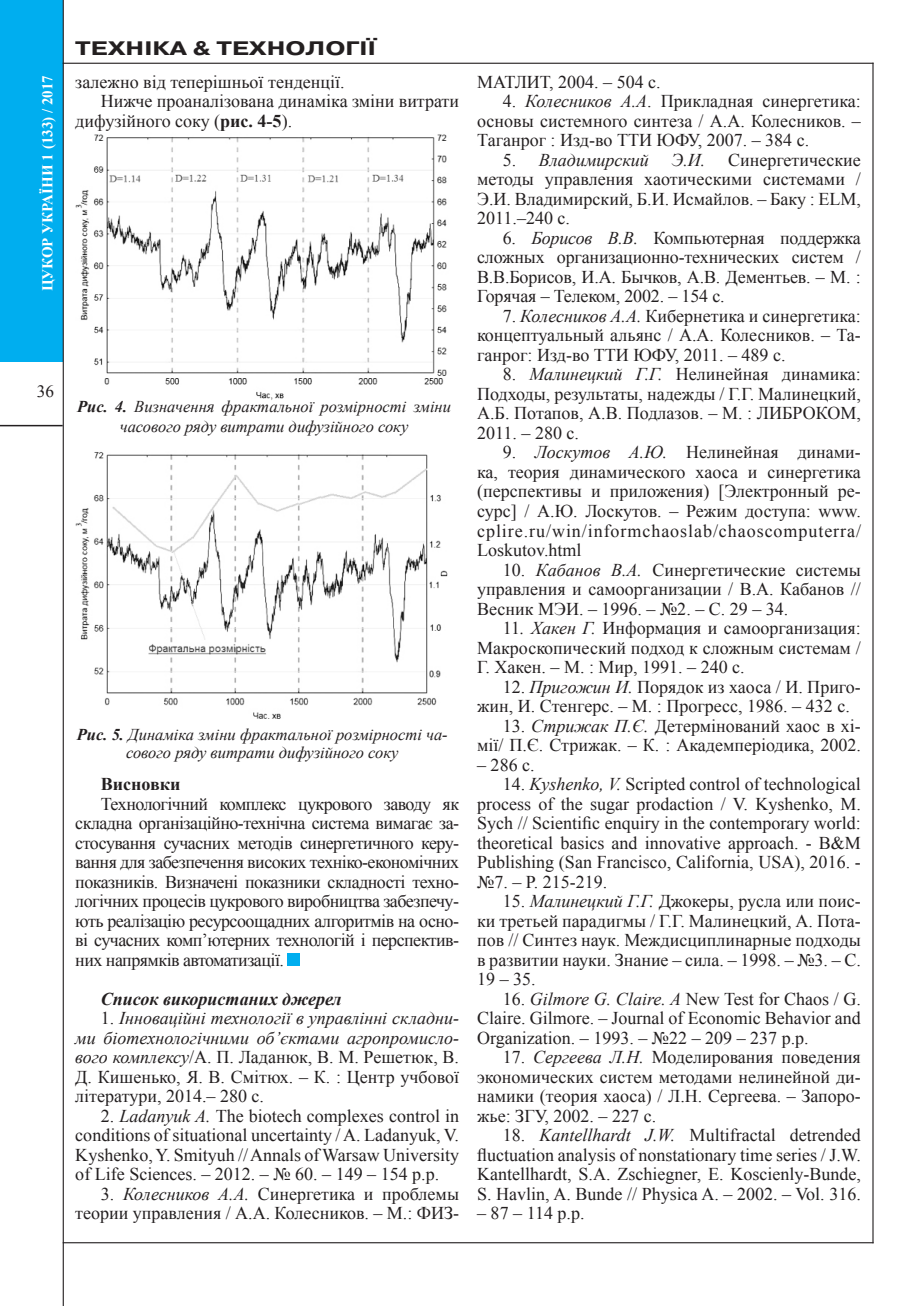
<style>
.page{position:relative;width:915px;height:1306px;background:#fff}
.page>*{position:absolute;margin:0;border:0;box-sizing:border-box;transform-origin:0 0}
.колонтитул{font:700 19.5px "Pragmatica C";color:#231f20;scale:1.3 1}
.Normal__Web{font:18px/19.5px "Times New Roman";color:#231f20;text-align:justify}
.Normal__Web-2{font:italic 18px/19.5px "Times New Roman";color:#231f20;text-align:justify}
.Style2{font:18px/19.5px "Times New Roman";color:#231f20}
.Normal__Web-3{font:italic 700 18px "Times New Roman";color:#231f20}
.t1{font:700 18px "Times New Roman";color:#231f20}
.t2{font:17.25px "Times New Roman";color:#231f20}
.Style2-2{font:italic 16.5px/19.5px "Times New Roman";color:#231f20;text-align:center}
.t3{font:700 15px "Times New Roman";color:#fff}
.s1{font-weight:700}
.s2{font-style:normal}
.s3{font-style:italic}
</style>
<div class="page">
<div style="left:0;top:0;width:63px;height:362px;background:#00aeef"></div>
<hr style="left:0;top:425px;width:63px;height:1px;background:#231f20">
<hr style="left:872px;top:63px;width:1px;height:1180px;background:#231f20">
<hr style="left:63px;top:0;width:1px;height:1305px;background:#231f20">
<hr style="left:63px;top:63px;width:810px;height:1px;background:#231f20">
<hr style="left:63px;top:1242px;width:810px;height:1px;background:#231f20">
<div style="left:287px;top:952px;width:13px;height:13px;background:#00aeef"></div>
<img style="left:75px;top:134px;width:372px;height:266px">
<img style="left:75px;top:452px;width:373px;height:267px">
<p class="t3" style="left:37px;top:291px;width:218px;rotate:-90deg">ЦУКОР УКРАЇНИ 1 (133) / 2017</p>
<p class="t2" style="left:37px;top:380px;width:19px">36</p>
<p class="колонтитул" style="left:75px;top:38px;width:232px">ТЕХНІКА &amp; ТЕХНОЛОГІЇ</p>
<p class="Style2" style="left:75px;top:72px;width:271px">залежно від теперішньої тенденції.</p>
<p class="Style2" style="left:75px;top:91px;width:385px;text-indent:26px">Нижче проаналізована динаміка зміни витрати дифузійного соку (<span class="s1">рис. 4-5</span>).</p>
<p class="Style2-2" style="left:77px;top:397px;width:375px"><span class="s1">Рис. 4.</span> Визначення фрактальної розмірності зміни часового ряду витрати дифузійного соку</p>
<p class="Style2-2" style="left:77px;top:724px;width:372px;line-height:18px"><span class="s1">Рис. 5.</span> Динаміка зміни фрактальної розмірності ча&shy;сового ряду витрати дифузійного соку</p>
<p class="t1" style="left:101px;top:771px;width:81px">Висновки</p>
<p class="Normal__Web" style="left:75px;top:793px;width:385px;text-indent:26px">Технологічний комплекс цукрового заводу як складна організаційно-технічна система вимагає за&shy;стосування сучасних методів синергетичного керу&shy;вання для забезпечення високих техніко-економічних показників. Визначені показники складності техно&shy;логічних процесів цукрового виробництва забезпечу&shy;ють реалізацію ресурсоощадних алгоритмів на осно&shy;ві сучасних комп’ютерних технологій і перспектив&shy;них напрямків автоматизації.</p>
<p class="Normal__Web-3" style="left:101px;top:986px;width:242px">Список використаних джерел</p>
<p class="Normal__Web-2" style="left:75px;top:1008px;width:385px;text-indent:26px"><span class="s2">1.</span> Інноваційні технології в управлінні складни&shy;ми біотехнологічними об’єктами агропромисло&shy;вого комплексу<span class="s2">/А. П. Ладанюк, В. М. Решетюк, В.<br>Д. Кишенько, Я. В. Смітюх. – К. : Центр учбової літератури, 2014.– 280 с.</span></p>
<p class="Normal__Web" style="left:75px;top:1105px;width:385px;text-indent:26px">2. <span class="s3">Ladanyuk A.</span> The biotech complexes control in conditions of situational uncertainty / A. Ladanyuk, V.<br>Kyshenko, Y. Smityuh // Annals of Warsaw University of Life Sciences. – 2012. – № 60. – 149 – 154 р.р.</p>
<p class="Normal__Web" style="left:75px;top:1183px;width:385px;text-align:right">3. <span class="s3">Колесников А.А.</span> Синергетика и проблемы теории управления / А.А. Колесников. – М.: ФИЗ-</p>
<p class="Normal__Web" style="left:477px;top:72px;width:185px">МАТЛИТ, 2004. – 504 с.</p>
<p class="Normal__Web" style="left:477px;top:91px;width:385px;text-indent:26px">4. <span class="s3">Колесников А.А</span>. Прикладная синергетика: основы системного синтеза / А.А. Колесников. – Таганрог : Изд-во ТТИ ЮФУ, 2007. – 384 с.</p>
<p class="Normal__Web-2" style="left:502px;top:150px;width:148px"><span class="s2">5.</span> Владимирский</p>
<p class="Normal__Web-2" style="left:671px;top:150px;width:35px">Э.И.</p>
<p class="Normal__Web" style="left:477px;top:150px;width:385px;text-indent:251px">Синергетические методы управления хаотическими системами / Э.И. Владимирский, Б.И. Исмайлов. – Баку : ELM, 2011.–240 с.</p>
<p class="Normal__Web" style="left:477px;top:228px;width:385px;text-indent:26px">6. <span class="s3">Борисов В.В.</span> Компьютерная поддержка сложных организационно-технических систем / В.В.Борисов, И.А. Бычков, А.В. Дементьев. – М. :<br>Горячая – Телеком, 2002. – 154 с.</p>
<p class="Normal__Web" style="left:477px;top:306px;width:385px;text-indent:26px">7. <span class="s3">Колесников А.А.</span> Кибернетика и синергетика: концептуальный альянс / А.А. Колесников. – Та&shy;ганрог: Изд-во ТТИ ЮФУ, 2011. – 489 с.</p>
<p class="Normal__Web" style="left:477px;top:364px;width:385px;text-indent:26px">8. <span class="s3">Малинецкий Г.Г.</span> Нелинейная динамика:<br>Подходы, результаты, надежды / Г.Г. Малинецкий, А.Б. Потапов, А.В. Подлазов. – М. : ЛИБРОКОМ, 2011. – 280 с.</p>
<p class="Normal__Web" style="left:477px;top:442px;width:385px;text-indent:26px">9. <span class="s3">Лоскутов А.Ю.</span> Нелинейная динами&shy;ка, теория динамического хаоса и синергетика (перспективы и приложения) [Электронный ре&shy;сурс] / А.Ю. Лоскутов. – Режим доступa: www. cplire.ru/win/informchaoslab/chaoscomputerra/ Loskutov.html</p>
<p class="Normal__Web" style="left:477px;top:559px;width:385px;text-indent:26px">10. <span class="s3">Кабанов В.А.</span> Синергетические системы управления и самоорганизации / В.А. Кабанов // Весник МЭИ. – 1996. – №2. – С. 29 – 34.</p>
<p class="Normal__Web" style="left:477px;top:618px;width:385px;text-indent:26px">11<span class="s3">. Хакен Г.</span> Информация и самоорганизация:<br>Макроскопический подход к сложным системам / Г. Хакен. – М. : Мир, 1991. – 240 с.</p>
<p class="Normal__Web" style="left:477px;top:676px;width:385px;text-indent:26px">12. <span class="s3">Пригожин И.</span> Порядок из хаоса / И. Приго&shy;жин, И. Стенгерс. – М. : Прогресс, 1986. – 432 с.</p>
<p class="Normal__Web" style="left:477px;top:715px;width:385px;text-align:right">13. <span class="s3">Стрижак П.Є.</span> Детермінований хаос в хі&shy;мії/ П.Є. Стрижак. – К. : Академперіодика, 2002.</p>
<p class="Normal__Web" style="left:477px;top:754px;width:59px">– 286 с.</p>
<p class="Normal__Web" style="left:477px;top:774px;width:385px;text-indent:26px">14. <span class="s3">Kyshenko, V.</span> Scripted control of technological process of the sugar prodaction / V. Kyshenko, M.<br>Sych // Scientific enquiry in the contemporary world: theoretical basiсs and innovative approach. - B&amp;M Publishing (San Francisco, California, USA), 2016. - №7. – P. 215-219.</p>
<p class="Normal__Web" style="left:477px;top:891px;width:385px;text-indent:26px">15. <span class="s3">Малинецкий Г.Г.</span> Джокеры, русла или поис&shy;ки третьей парадигмы / Г.Г. Малинецкий, А. Пота&shy;пов // Синтез наук. Междисциплинарные подходы в развитии науки. Знание – сила. – 1998. – №3. – С.<br>19 – 35.</p>
<p class="Normal__Web" style="left:477px;top:988px;width:385px;text-indent:26px">16. <span class="s3">Gilmore G. Claire. A</span> New Test for Chaos / G.<br>Claire. Gilmore. – Journal of Economic Behavior and Organization. – 1993. – №22 – 209 – 237 p.p.</p>
<p class="Normal__Web" style="left:477px;top:1047px;width:385px;text-indent:26px">17. <span class="s3">Сергеева Л.Н.</span> Моделирования поведения экономических систем методами нелинейной ди&shy;намики (теория хаоса) / Л.Н. Сергеева. – Запоро&shy;жье: ЗГУ, 2002. – 227 с.</p>
<p class="Normal__Web" style="left:477px;top:1125px;width:385px;text-indent:26px">18. <span class="s3">Kantellhardt J.W.</span> Multifractal detrended fluctuation analysis of nonstationary time series / J.W.<br>Kantellhardt, S.A. Zschiegner, E. Koscienly-Bunde, S. Havlin, A. Bunde // Physica A. – 2002. – Vol. 316.</p>
<p class="Normal__Web" style="left:477px;top:1203px;width:109px">– 87 – 114 р.р.</p>
</div>
